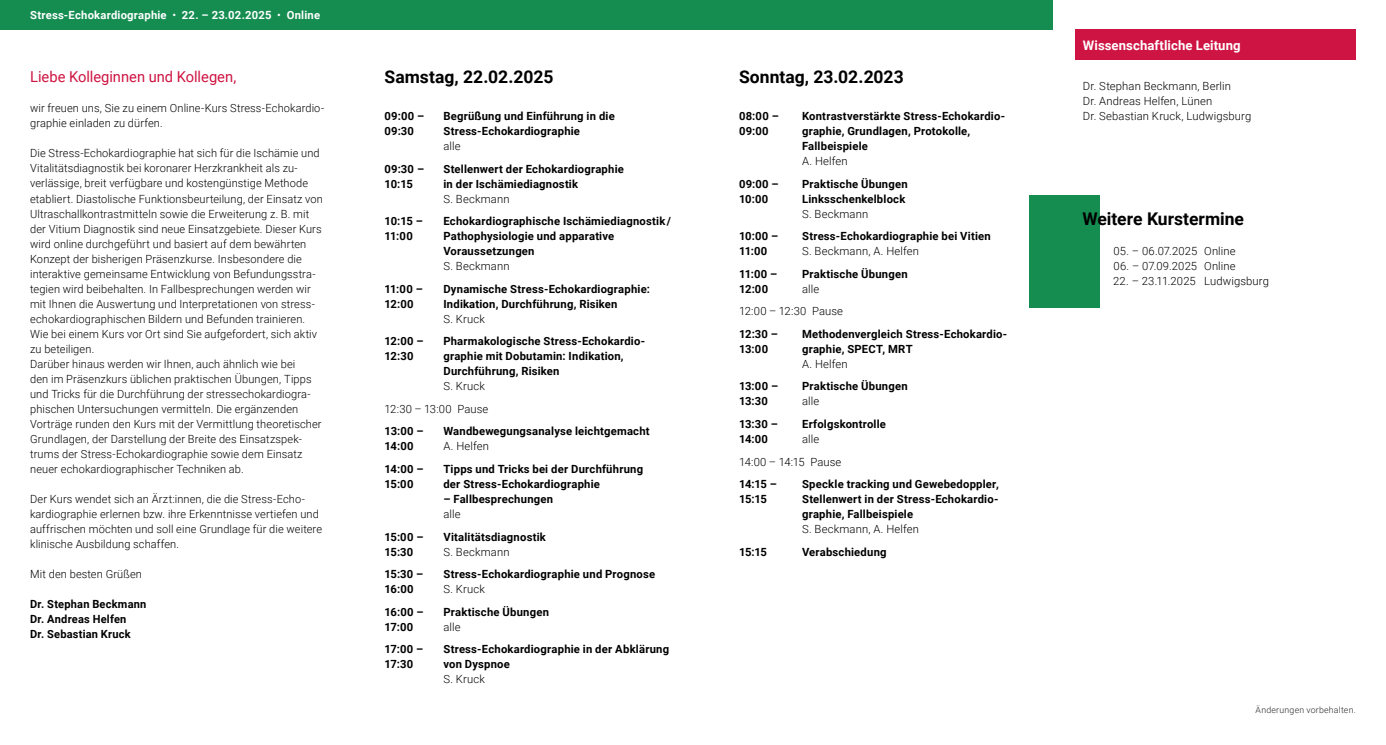
<style>
.page{position:relative;width:1386px;height:745px;background:#fff}
.page>*{position:absolute;margin:0;border:0;box-sizing:border-box;transform-origin:0 0}
.t1{font:700 17.5px "Roboto";color:#000}
.t2{font:15px "Roboto";color:#ce1442}
.t3{font:700 13.12px "Roboto";letter-spacing:.005em;color:#fff}
.t4{font:300 11.25px/15px "Roboto";letter-spacing:.01em;color:#000}
.t5{font:700 11.25px/15px "Roboto";letter-spacing:.02em;color:#000}
.t6{font:700 11.25px "Roboto";letter-spacing:.015em;color:#fff}
.t7{font:300 8.75px "Roboto";letter-spacing:.03em;color:#282827}
.s1{font-weight:400}
</style>
<div class="page">
<div style="left:1075px;top:30px;width:280px;height:30px;background:#ce1442"></div>
<div style="left:1029px;top:195px;width:71px;height:112px;background:#158d51"></div>
<div style="left:0;top:0;width:1052px;height:30px;background:#158d51"></div>
<p class="t6" style="left:30px;top:7px;width:291px">Stress-Echokardiographie <span class="s1">•</span> 22. – 23.02.2025 <span class="s1">•</span> Online</p>
<h2 class="t2" style="left:30px;top:66px;width:208px">Liebe Kolleginnen und Kollegen,</h2>
<p class="t4" style="left:30px;top:100px;width:295px">wir freuen uns, Sie zu einem Online-Kurs Stress-Echokardio&shy;graphie einladen zu dürfen.</p>
<p class="t4" style="left:30px;top:145px;width:294px">Die Stress-Echokardiographie hat sich für die Ischämie und Vitalitätsdiagnostik bei koronarer Herzkrankheit als zu&shy;verlässige, breit verfügbare und kostengünstige Methode etabliert. Diastolische Funktionsbeurteilung, der Einsatz von Ultraschallkontrastmitteln sowie die Erweiterung z. B. mit der Vitium Diagnostik sind neue Einsatzgebiete. Dieser Kurs wird online durchgeführt und basiert auf dem bewährten Konzept der bisherigen Präsenzkurse. Insbesondere die interaktive gemeinsame Entwicklung von Befundungsstra&shy;tegien wird beibehalten. In Fallbesprechungen werden wir mit Ihnen die Auswertung und Interpretationen von stress&shy;echokardiographischen Bildern und Befunden trainieren.<br>Wie bei einem Kurs vor Ort sind Sie aufgefordert, sich aktiv zu beteiligen.<br>Darüber hinaus werden wir Ihnen, auch ähnlich wie bei<br>den im Präsenzkurs üblichen praktischen Übungen, Tipps und Tricks für die Durchführung der stressechokardiogra&shy;phischen Untersuchungen vermitteln. Die ergänzenden Vorträge runden den Kurs mit der Vermittlung theoretischer Grundlagen, der Darstellung der Breite des Einsatzspek&shy;trums der Stress-Echokardiographie sowie dem Einsatz neuer echokardiographischer Techniken ab.</p>
<p class="t4" style="left:30px;top:490px;width:293px">Der Kurs wendet sich an Ärzt:innen, die die Stress-Echo&shy;kardiographie erlernen bzw. ihre Erkenntnisse vertiefen und auffrischen möchten und soll eine Grundlage für die weitere klinische Ausbildung schaffen.</p>
<p class="t4" style="left:30px;top:565px;width:113px">Mit den besten Grüßen</p>
<p class="t5" style="left:30px;top:595px;width:118px">Dr. Stephan Beckmann<br>Dr. Andreas Helfen<br>Dr. Sebastian Kruck</p>
<h1 class="t1" style="left:384px;top:64px;width:170px">Samstag, 22.02.2025</h1>
<p class="t5" style="left:384px;top:108px;width:41px">09:00 –<br>09:30</p>
<p class="t5" style="left:443px;top:108px;width:173px">Begrüßung und Einführung in die<br>Stress-Echokardiographie</p>
<p class="t4" style="left:443px;top:138px;width:19px">alle</p>
<p class="t5" style="left:384px;top:161px;width:41px">09:30 –<br>10:15</p>
<p class="t5" style="left:443px;top:161px;width:182px">Stellenwert der Echokardiographie in der Ischämiediagnostik</p>
<p class="t4" style="left:443px;top:191px;width:68px">S. Beckmann</p>
<p class="t5" style="left:384px;top:213px;width:40px">10:15 –<br>11:00</p>
<p class="t5" style="left:443px;top:213px;width:229px">Echokardiographische Ischämiediagnostik /<br>Pathophysiologie und apparative<br>Voraussetzungen</p>
<p class="t4" style="left:443px;top:258px;width:68px">S. Beckmann</p>
<p class="t5" style="left:384px;top:281px;width:40px">11:00 –<br>12:00</p>
<p class="t5" style="left:443px;top:281px;width:208px">Dynamische Stress-Echokardiographie:<br>Indikation, Durchführung, Risiken</p>
<p class="t4" style="left:443px;top:311px;width:43px">S. Kruck</p>
<p class="t5" style="left:384px;top:333px;width:41px">12:00 –<br>12:30</p>
<p class="t5" style="left:443px;top:333px;width:202px">Pharmakologische Stress-Echokardio&shy;graphie mit Dobutamin: Indikation,<br>Durchführung, Risiken</p>
<p class="t4" style="left:384px;top:374px;width:105px;line-height:22.5px;text-align:right">S. Kruck<br>12:30 – 13:00 Pause</p>
<p class="t5" style="left:384px;top:423px;width:41px">13:00 –<br>14:00</p>
<p class="t5" style="left:443px;top:423px;width:208px">Wandbewegungsanalyse leichtgemacht</p>
<p class="t4" style="left:443px;top:438px;width:47px">A. Helfen</p>
<p class="t5" style="left:384px;top:461px;width:40px">14:00 –<br>15:00</p>
<p class="t5" style="left:443px;top:461px;width:201px">Tipps und Tricks bei der Durchführung der Stress-Echokardiographie</p>
<p class="t5" style="left:443px;top:491px;width:111px">– Fallbesprechungen</p>
<p class="t4" style="left:443px;top:506px;width:19px">alle</p>
<p class="t5" style="left:384px;top:528px;width:40px">15:00 –<br>15:30</p>
<p class="t5" style="left:443px;top:528px;width:104px">Vitalitätsdiagnostik</p>
<p class="t4" style="left:443px;top:543px;width:68px">S. Beckmann</p>
<p class="t5" style="left:384px;top:566px;width:40px">15:30 –<br>16:00</p>
<p class="t5" style="left:443px;top:566px;width:213px">Stress-Echokardiographie und Prognose</p>
<p class="t4" style="left:443px;top:581px;width:43px">S. Kruck</p>
<p class="t5" style="left:384px;top:603px;width:41px">16:00 –<br>17:00</p>
<p class="t5" style="left:443px;top:603px;width:107px">Praktische Übungen</p>
<p class="t4" style="left:443px;top:618px;width:19px">alle</p>
<p class="t5" style="left:384px;top:641px;width:40px">17:00 –<br>17:30</p>
<p class="t5" style="left:443px;top:641px;width:227px">Stress-Echokardiographie in der Abklärung von Dyspnoe</p>
<p class="t4" style="left:443px;top:671px;width:43px">S. Kruck</p>
<h1 class="t1" style="left:739px;top:64px;width:166px">Sonntag, 23.02.2023</h1>
<p class="t5" style="left:739px;top:108px;width:41px">08:00 –<br>09:00</p>
<p class="t5" style="left:802px;top:108px;width:203px">Kontrastverstärkte Stress-Echokardio&shy;graphie, Grundlagen, Protokolle,<br>Fallbeispiele</p>
<p class="t4" style="left:802px;top:153px;width:47px">A. Helfen</p>
<p class="t5" style="left:739px;top:176px;width:41px">09:00 –<br>10:00</p>
<p class="t5" style="left:802px;top:176px;width:107px">Praktische Übungen<br>Linksschenkelblock</p>
<p class="t4" style="left:802px;top:206px;width:68px">S. Beckmann</p>
<p class="t5" style="left:739px;top:228px;width:41px">10:00 –<br>11:00</p>
<p class="t5" style="left:802px;top:228px;width:190px">Stress-Echokardiographie bei Vitien</p>
<p class="t4" style="left:802px;top:243px;width:118px">S. Beckmann, A. Helfen</p>
<p class="t5" style="left:739px;top:266px;width:40px">11:00 –<br>12:00</p>
<p class="t5" style="left:802px;top:266px;width:107px">Praktische Übungen</p>
<p class="t4" style="left:739px;top:277px;width:105px;line-height:22.5px;text-indent:63px">alle<br>12:00 – 12:30 Pause</p>
<p class="t5" style="left:739px;top:326px;width:40px">12:30 –<br>13:00</p>
<p class="t5" style="left:802px;top:326px;width:207px">Methodenvergleich Stress-Echokardio&shy;graphie, SPECT, MRT</p>
<p class="t4" style="left:802px;top:356px;width:47px">A. Helfen</p>
<p class="t5" style="left:739px;top:378px;width:41px">13:00 –<br>13:30</p>
<p class="t5" style="left:802px;top:378px;width:107px">Praktische Übungen</p>
<p class="t4" style="left:802px;top:393px;width:19px">alle</p>
<p class="t5" style="left:739px;top:416px;width:40px">13:30 –<br>14:00</p>
<p class="t5" style="left:802px;top:416px;width:85px">Erfolgskontrolle</p>
<p class="t4" style="left:739px;top:427px;width:104px;line-height:22.5px;text-indent:63px">alle<br>14:00 – 14:15 Pause</p>
<p class="t5" style="left:739px;top:476px;width:40px">14:15 –<br>15:15</p>
<p class="t5" style="left:802px;top:476px;width:198px">Speckle tracking und Gewebedoppler,<br>Stellenwert in der Stress-Echokardio&shy;graphie, Fallbeispiele</p>
<p class="t4" style="left:802px;top:521px;width:118px">S. Beckmann, A. Helfen</p>
<p class="t5" style="left:739px;top:543px;width:29px">15:15</p>
<p class="t5" style="left:802px;top:543px;width:86px">Verabschiedung</p>
<p class="t3" style="left:1082px;top:36px;width:159px">Wissenschaftliche Leitung</p>
<p class="t4" style="left:1082px;top:78px;width:170px">Dr. Stephan Beckmann, Berlin<br>Dr. Andreas Helfen, Lünen<br>Dr. Sebastian Kruck, Ludwigsburg</p>
<h1 class="t1" style="left:1082px;top:206px;width:163px">Weitere Kurstermine</h1>
<p class="t4" style="left:1113px;top:243px;width:124px">05. – 06.07.2025 Online</p>
<p class="t4" style="left:1113px;top:258px;width:124px">06. – 07.09.2025 Online</p>
<p class="t4" style="left:1113px;top:273px;width:157px">22. – 23.11.2025 Ludwigsburg</p>
<p class="t7" style="left:1255px;top:703px;width:102px">Änderungen vorbehalten.</p>
</div>
